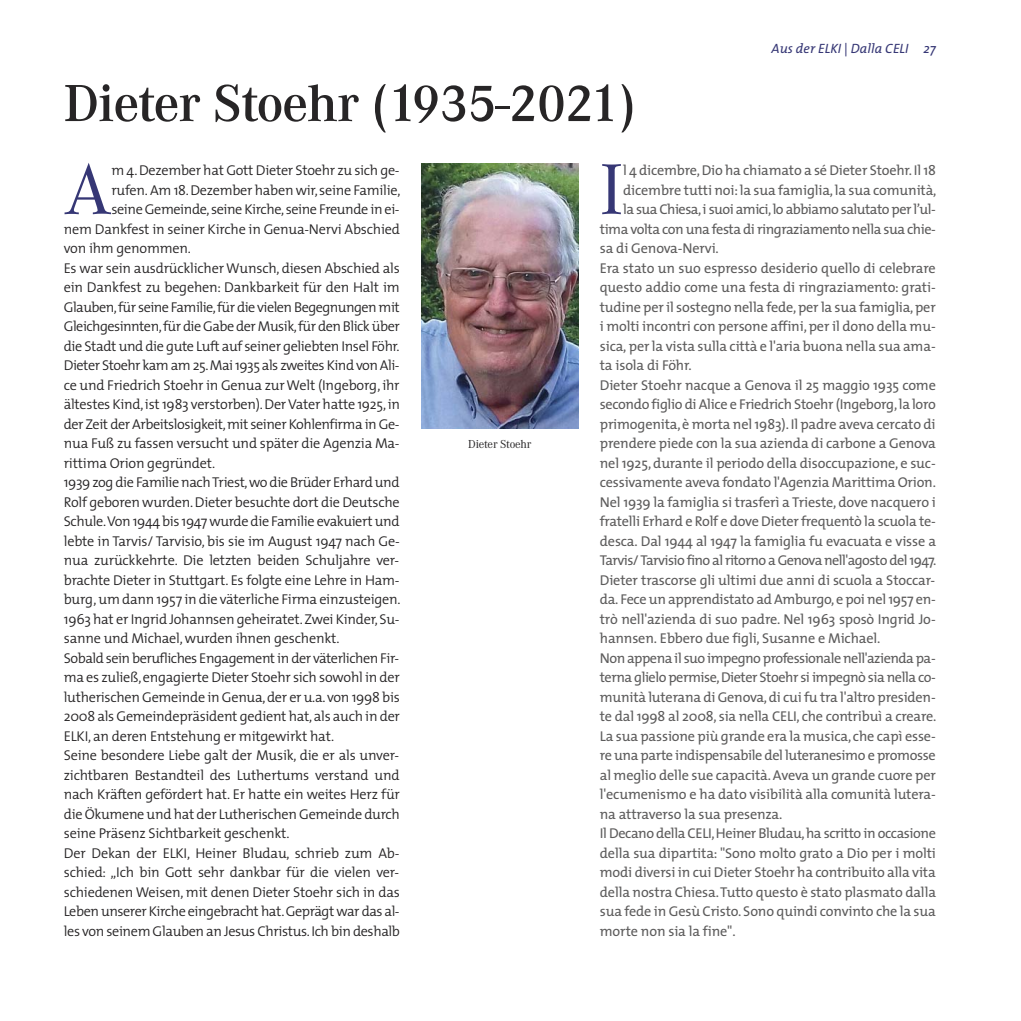
<style>
.page{position:relative;width:1021px;height:1021px;background:#fff}
.page>*{position:absolute;margin:0;border:0;box-sizing:border-box;transform-origin:0 0}
.t1{font:74.55px "Corporate A";color:#363775}
.t2{font:600 54px "Corporate ATCE";letter-spacing:-.015em;color:#272526}
.t3{font:300 14.25px "The Mix";letter-spacing:-.02em;color:#272526}
.t4{font:14.25px "The Mix";letter-spacing:-.01em;color:#5d5c5c}
.t5{font:14.25px "The Mix";letter-spacing:-.035em;color:#5d5c5c}
.t6{font:14.25px "The Mix";letter-spacing:-.03em;color:#5d5c5c}
.t7{font:14.25px "The Mix";letter-spacing:-.04em;color:#5d5c5c}
.t8{font:italic 13.5px "The Mix";color:#363775}
.t9{font:12px "Corporate A";letter-spacing:-.01em;color:#272526}
</style>
<div class="page">
<img style="left:421px;top:163px;width:157px;height:265px">
<h2 class="t2" style="left:64px;top:84px;width:574px">Dieter Stoehr (1935-2021)</h2>
<p class="t8" style="left:771px;top:43px;width:166px">Aus der ELKI | Dalla CELI 27</p>
<h1 class="t1" style="left:64px;top:163px;width:49px">A</h1>
<p class="t3" style="left:111px;top:165px;width:290px">m 4. Dezember hat Gott Dieter Stoehr zu sich ge-</p>
<p class="t3" style="left:111px;top:184px;width:290px">rufen. Am 18. Dezember haben wir, seine Familie,</p>
<p class="t3" style="left:111px;top:204px;width:290px">seine Gemeinde, seine Kirche, seine Freunde in ei-</p>
<p class="t3" style="left:64px;top:223px;width:337px">nem Dankfest in seiner Kirche in Genua-Nervi Abschied</p>
<p class="t3" style="left:64px;top:242px;width:129px">von ihm genommen.</p>
<p class="t3" style="left:64px;top:262px;width:337px">Es war sein ausdrücklicher Wunsch, diesen Abschied als</p>
<p class="t3" style="left:64px;top:281px;width:337px">ein Dankfest zu begehen: Dankbarkeit für den Halt im</p>
<p class="t3" style="left:64px;top:301px;width:337px">Glauben, für seine Familie, für die vielen Begegnungen mit</p>
<p class="t3" style="left:64px;top:320px;width:337px">Gleichgesinnten, für die Gabe der Musik, für den Blick über</p>
<p class="t3" style="left:64px;top:340px;width:337px">die Stadt und die gute Luft auf seiner geliebten Insel Föhr.</p>
<p class="t3" style="left:64px;top:359px;width:337px">Dieter Stoehr kam am 25. Mai 1935 als zweites Kind von Ali-</p>
<p class="t3" style="left:64px;top:379px;width:337px">ce und Friedrich Stoehr in Genua zur Welt (Ingeborg, ihr</p>
<p class="t3" style="left:64px;top:398px;width:337px">ältestes Kind, ist 1983 verstorben). Der Vater hatte 1925, in</p>
<p class="t3" style="left:64px;top:418px;width:337px">der Zeit der Arbeitslosigkeit, mit seiner Kohlenfirma in Ge-</p>
<p class="t3" style="left:64px;top:437px;width:337px">nua Fuß zu fassen versucht und später die Agenzia Ma-</p>
<p class="t3" style="left:64px;top:457px;width:153px">rittima Orion gegründet.</p>
<p class="t3" style="left:64px;top:476px;width:337px">1939 zog die Familie nach Triest, wo die Brüder Erhard und</p>
<p class="t3" style="left:64px;top:496px;width:337px">Rolf geboren wurden. Dieter besuchte dort die Deutsche</p>
<p class="t3" style="left:64px;top:515px;width:337px">Schule. Von 1944 bis 1947 wurde die Familie evakuiert und</p>
<p class="t3" style="left:64px;top:535px;width:337px">lebte in Tarvis/ Tarvisio, bis sie im August 1947 nach Ge-</p>
<p class="t3" style="left:64px;top:554px;width:337px">nua zurückkehrte. Die letzten beiden Schuljahre ver-</p>
<p class="t3" style="left:64px;top:574px;width:337px">brachte Dieter in Stuttgart. Es folgte eine Lehre in Ham-</p>
<p class="t3" style="left:64px;top:593px;width:338px">burg, um dann 1957 in die väterliche Firma einzusteigen.</p>
<p class="t3" style="left:64px;top:613px;width:337px">1963 hat er Ingrid Johannsen geheiratet. Zwei Kinder, Su-</p>
<p class="t3" style="left:64px;top:632px;width:277px">sanne und Michael, wurden ihnen geschenkt.</p>
<p class="t3" style="left:64px;top:652px;width:337px">Sobald sein berufliches Engagement in der väterlichen Fir-</p>
<p class="t3" style="left:64px;top:671px;width:337px">ma es zuließ, engagierte Dieter Stoehr sich sowohl in der</p>
<p class="t3" style="left:64px;top:691px;width:337px">lutherischen Gemeinde in Genua, der er u.a. von 1998 bis</p>
<p class="t3" style="left:64px;top:710px;width:338px">2008 als Gemeindepräsident gedient hat, als auch in der</p>
<p class="t3" style="left:64px;top:730px;width:272px">ELKI, an deren Entstehung er mitgewirkt hat.</p>
<p class="t3" style="left:64px;top:749px;width:337px">Seine besondere Liebe galt der Musik, die er als unver-</p>
<p class="t3" style="left:64px;top:769px;width:337px">zichtbaren Bestandteil des Luthertums verstand und</p>
<p class="t3" style="left:64px;top:788px;width:337px">nach Kräften gefördert hat. Er hatte ein weites Herz für</p>
<p class="t3" style="left:64px;top:808px;width:338px">die Ökumene und hat der Lutherischen Gemeinde durch</p>
<p class="t3" style="left:64px;top:827px;width:227px">seine Präsenz Sichtbarkeit geschenkt.</p>
<p class="t3" style="left:64px;top:847px;width:337px">Der Dekan der ELKI, Heiner Bludau, schrieb zum Ab-</p>
<p class="t3" style="left:64px;top:866px;width:337px">schied: „Ich bin Gott sehr dankbar für die vielen ver-</p>
<p class="t3" style="left:64px;top:886px;width:337px">schiedenen Weisen, mit denen Dieter Stoehr sich in das</p>
<p class="t3" style="left:64px;top:905px;width:337px">Leben unserer Kirche eingebracht hat. Geprägt war das al-</p>
<p class="t3" style="left:64px;top:925px;width:338px">les von seinem Glauben an Jesus Christus. Ich bin deshalb</p>
<p class="t9" style="left:468px;top:439px;width:65px">Dieter Stoehr</p>
<h1 class="t1" style="left:600px;top:163px;width:25px">I</h1>
<p class="t4" style="left:623px;top:165px;width:314px">l 4 dicembre, Dio ha chiamato a sé Dieter Stoehr. Il 18</p>
<p class="t4" style="left:623px;top:184px;width:315px">dicembre tutti noi: la sua famiglia, la sua comunità,</p>
<p class="t5" style="left:623px;top:203px;width:314px">la sua Chiesa, i suoi amici, lo abbiamo salutato per l’ul-</p>
<p class="t6" style="left:600px;top:223px;width:337px">tima volta con una festa di ringraziamento nella sua chie-</p>
<p class="t4" style="left:600px;top:242px;width:120px">sa di Genova-Nervi.</p>
<p class="t4" style="left:600px;top:262px;width:337px">Era stato un suo espresso desiderio quello di celebrare</p>
<p class="t4" style="left:600px;top:281px;width:337px">questo addio come una festa di ringraziamento: grati-</p>
<p class="t4" style="left:600px;top:301px;width:337px">tudine per il sostegno nella fede, per la sua famiglia, per</p>
<p class="t4" style="left:600px;top:320px;width:337px">i molti incontri con persone affini, per il dono della mu-</p>
<p class="t4" style="left:600px;top:340px;width:337px">sica, per la vista sulla città e l'aria buona nella sua ama-</p>
<p class="t4" style="left:600px;top:359px;width:93px">ta isola di Föhr.</p>
<p class="t4" style="left:600px;top:379px;width:337px">Dieter Stoehr nacque a Genova il 25 maggio 1935 come</p>
<p class="t4" style="left:600px;top:398px;width:337px">secondo figlio di Alice e Friedrich Stoehr (Ingeborg, la loro</p>
<p class="t4" style="left:600px;top:418px;width:337px">primogenita, è morta nel 1983). Il padre aveva cercato di</p>
<p class="t4" style="left:600px;top:437px;width:337px">prendere piede con la sua azienda di carbone a Genova</p>
<p class="t4" style="left:600px;top:457px;width:337px">nel 1925, durante il periodo della disoccupazione, e suc-</p>
<p class="t4" style="left:600px;top:476px;width:337px">cessivamente aveva fondato l'Agenzia Marittima Orion.</p>
<p class="t4" style="left:600px;top:496px;width:337px">Nel 1939 la famiglia si trasferì a Trieste, dove nacquero i</p>
<p class="t4" style="left:600px;top:515px;width:337px">fratelli Erhard e Rolf e dove Dieter frequentò la scuola te-</p>
<p class="t4" style="left:600px;top:535px;width:338px">desca. Dal 1944 al 1947 la famiglia fu evacuata e visse a</p>
<p class="t7" style="left:600px;top:554px;width:338px">Tarvis/ Tarvisio fino al ritorno a Genova nell'agosto del 1947.</p>
<p class="t4" style="left:600px;top:574px;width:337px">Dieter trascorse gli ultimi due anni di scuola a Stoccar-</p>
<p class="t4" style="left:600px;top:593px;width:337px">da. Fece un apprendistato ad Amburgo, e poi nel 1957 en-</p>
<p class="t4" style="left:600px;top:613px;width:337px">trò nell'azienda di suo padre. Nel 1963 sposò Ingrid Jo-</p>
<p class="t4" style="left:600px;top:632px;width:282px">hannsen. Ebbero due figli, Susanne e Michael.</p>
<p class="t5" style="left:600px;top:652px;width:337px">Non appena il suo impegno professionale nell'azienda pa-</p>
<p class="t5" style="left:600px;top:671px;width:337px">terna glielo permise, Dieter Stoehr si impegnò sia nella co-</p>
<p class="t4" style="left:600px;top:691px;width:337px">munità luterana di Genova, di cui fu tra l'altro presiden-</p>
<p class="t4" style="left:600px;top:710px;width:338px">te dal 1998 al 2008, sia nella CELI, che contribuì a creare.</p>
<p class="t4" style="left:600px;top:730px;width:337px">La sua passione più grande era la musica, che capì esse-</p>
<p class="t4" style="left:600px;top:749px;width:337px">re una parte indispensabile del luteranesimo e promosse</p>
<p class="t4" style="left:600px;top:769px;width:337px">al meglio delle sue capacità. Aveva un grande cuore per</p>
<p class="t4" style="left:600px;top:788px;width:337px">l'ecumenismo e ha dato visibilità alla comunità lutera-</p>
<p class="t4" style="left:600px;top:808px;width:184px">na attraverso la sua presenza.</p>
<p class="t6" style="left:600px;top:827px;width:338px">Il Decano della CELI, Heiner Bludau, ha scritto in occasione</p>
<p class="t4" style="left:600px;top:847px;width:338px">della sua dipartita: "Sono molto grato a Dio per i molti</p>
<p class="t4" style="left:600px;top:866px;width:337px">modi diversi in cui Dieter Stoehr ha contribuito alla vita</p>
<p class="t4" style="left:600px;top:886px;width:338px">della nostra Chiesa. Tutto questo è stato plasmato dalla</p>
<p class="t4" style="left:600px;top:905px;width:337px">sua fede in Gesù Cristo. Sono quindi convinto che la sua</p>
<p class="t4" style="left:600px;top:925px;width:137px">morte non sia la fine".</p>
</div>
